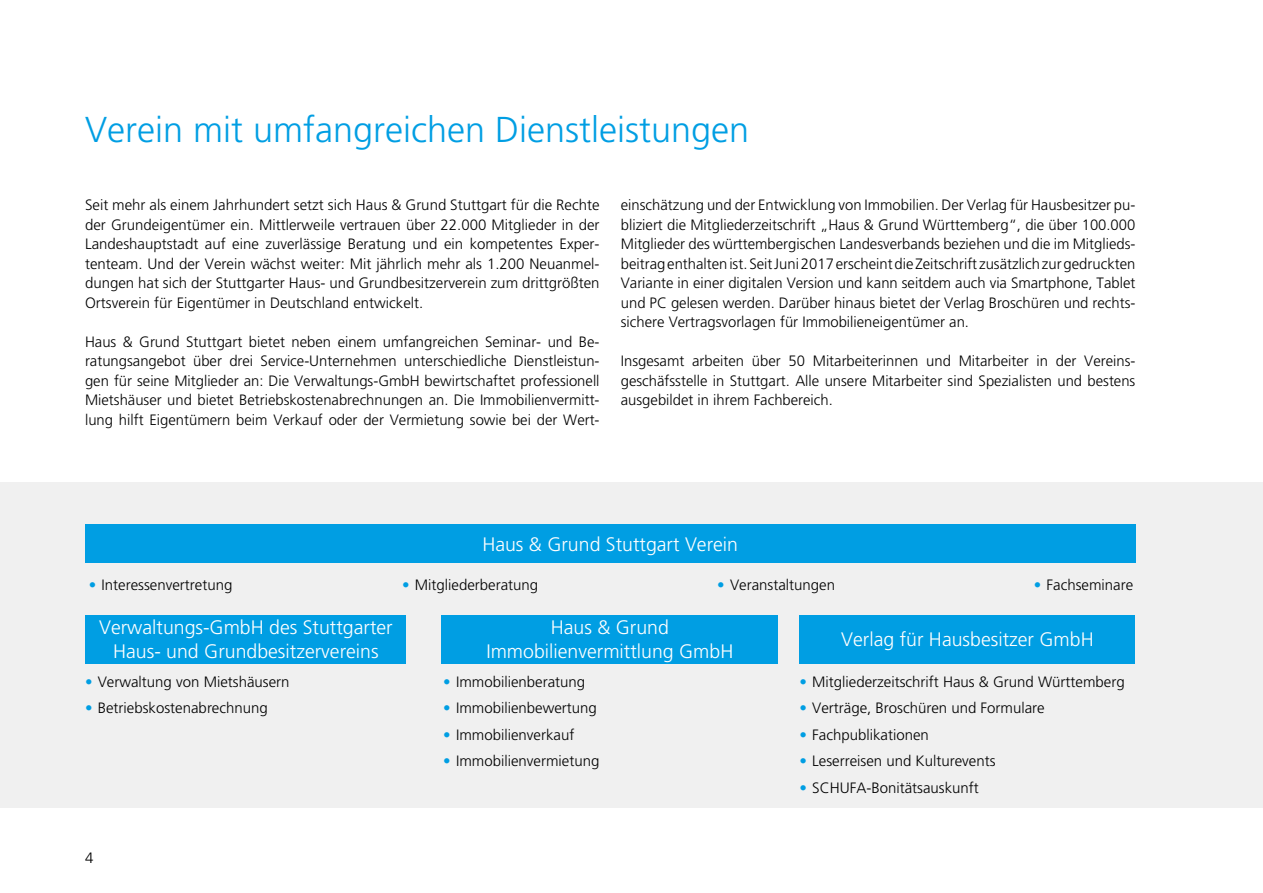
<style>
.page{position:relative;width:1263px;height:893px;background:#fff}
.page>*{position:absolute;margin:0;border:0;box-sizing:border-box;transform-origin:0 0}
.t1{font:300 36px "Frutiger";color:#009ee3}
.t2{font:300 19.5px/24px "Frutiger";color:#fff;text-align:center}
.t3{font:300 15px/19.5px "Frutiger";color:#000;text-align:justify}
.s1{font-weight:700;color:#009ee3}
</style>
<div class="page">
<div style="left:0;top:483px;width:1263px;height:325px;background:#f0f0f0"></div>
<div style="left:85px;top:524px;width:1050px;height:39px;background:#009ee3"></div>
<div style="left:86px;top:614px;width:320px;height:49px;background:#009ee3"></div>
<div style="left:441px;top:614px;width:337px;height:49px;background:#009ee3"></div>
<div style="left:799px;top:614px;width:336px;height:49px;background:#009ee3"></div>
<h1 class="t1" style="left:85px;top:109px;width:666px">Verein mit umfangreichen Dienstleistungen</h1>
<p class="t3" style="left:85px;top:195px;width:516px">Seit mehr als einem Jahrhundert setzt sich Haus &amp; Grund Stuttgart für die Rechte der Grundeigentümer ein. Mittlerweile vertrauen über 22.000 Mitglieder in der Landeshauptstadt auf eine zuverlässige Beratung und ein kompetentes Exper&shy;tenteam. Und der Verein wächst weiter: Mit jährlich mehr als 1.200 Neuanmel&shy;dungen hat sich der Stuttgarter Haus- und Grundbesitzerverein zum drittgrößten Ortsverein für Eigentümer in Deutschland entwickelt.</p>
<p class="t3" style="left:85px;top:332px;width:516px">Haus &amp; Grund Stuttgart bietet neben einem umfangreichen Seminar- und Be&shy;ratungsangebot über drei Service-Unternehmen unterschiedliche Dienstleistun&shy;gen für seine Mitglieder an: Die Verwaltungs-GmbH bewirtschaftet professionell Mietshäuser und bietet Betriebskostenabrechnungen an. Die Immobilienvermitt&shy;lung hilft Eigentümern beim Verkauf oder der Vermietung sowie bei der Wert-</p>
<p class="t3" style="left:621px;top:195px;width:516px">einschätzung und der Entwicklung von Immobilien. Der Verlag für Hausbesitzer pu&shy;bliziert die Mitgliederzeitschrift „Haus &amp; Grund Württemberg“, die über 100.000<br>Mitglieder des württembergischen Landesverbands beziehen und die im Mitglieds&shy;beitrag enthalten ist. Seit Juni 2017 erscheint die Zeitschrift zusätzlich zur gedruckten Variante in einer digitalen Version und kann seitdem auch via Smartphone, Tablet und PC gelesen werden. Darüber hinaus bietet der Verlag Broschüren und rechts&shy;sichere Vertragsvorlagen für Immobilieneigentümer an.</p>
<p class="t3" style="left:621px;top:351px;width:516px">Insgesamt arbeiten über 50 Mitarbeiterinnen und Mitarbeiter in der Vereins&shy;geschäfsstelle in Stuttgart. Alle unsere Mitarbeiter sind Spezialisten und bestens ausgebildet in ihrem Fachbereich.</p>
<h2 class="t2" style="left:482px;top:532px;width:257px">Haus &amp; Grund Stuttgart Verein</h2>
<p class="t3" style="left:89px;top:575px;width:145px"><span class="s1">•</span> Interessenvertretung</p>
<p class="t3" style="left:402px;top:575px;width:138px"><span class="s1">•</span> Mitgliederberatung</p>
<p class="t3" style="left:717px;top:575px;width:119px"><span class="s1">•</span> Veranstaltungen</p>
<p class="t3" style="left:1034px;top:575px;width:101px"><span class="s1">•</span> Fachseminare</p>
<h2 class="t2" style="left:99px;top:615px;width:295px">Verwaltungs-GmbH des Stuttgarter<br>Haus- und Grundbesitzervereins</h2>
<h2 class="t2" style="left:486px;top:615px;width:248px">Haus &amp; Grund<br>Immobilienvermittlung GmbH</h2>
<h2 class="t2" style="left:841px;top:627px;width:254px">Verlag für Hausbesitzer GmbH</h2>
<p class="t3" style="left:85px;top:672px;width:206px"><span class="s1">•</span> Verwaltung von Mietshäusern</p>
<p class="t3" style="left:85px;top:698px;width:184px"><span class="s1">•</span> Betriebskostenabrechnung</p>
<p class="t3" style="left:799px;top:672px;width:327px"><span class="s1">•</span> Mitgliederzeitschrift Haus &amp; Grund Württemberg</p>
<p class="t3" style="left:799px;top:698px;width:247px"><span class="s1">•</span> Verträge, Broschüren und Formulare</p>
<p class="t3" style="left:799px;top:725px;width:131px"><span class="s1">•</span> Fachpublikationen</p>
<p class="t3" style="left:799px;top:751px;width:198px"><span class="s1">•</span> Leserreisen und Kulturevents</p>
<p class="t3" style="left:799px;top:778px;width:181px"><span class="s1">•</span> SCHUFA-Bonitätsauskunft</p>
<p class="t3" style="left:443px;top:672px;width:143px"><span class="s1">•</span> Immobilienberatung</p>
<p class="t3" style="left:443px;top:698px;width:155px"><span class="s1">•</span> Immobilienbewertung</p>
<p class="t3" style="left:443px;top:725px;width:133px"><span class="s1">•</span> Immobilienverkauf</p>
<p class="t3" style="left:443px;top:751px;width:158px"><span class="s1">•</span> Immobilienvermietung</p>
<p class="t3" style="left:85px;top:848px;width:10px">4</p>
</div>
